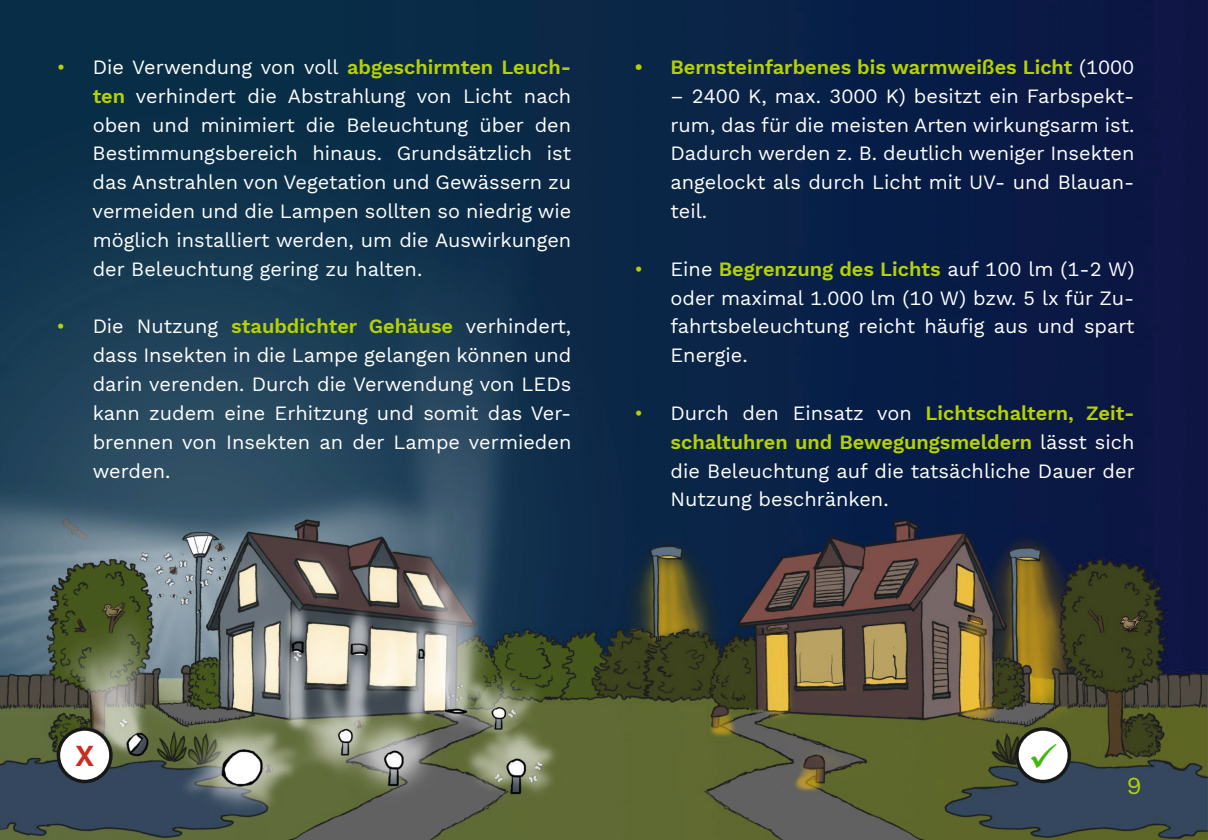
<style>
.page{position:relative;width:1208px;height:840px;background:#fff}
.page>*{position:absolute;margin:0;border:0;box-sizing:border-box;transform-origin:0 0}
.t1{font:600 30px "Work Sans";color:#cd2b1f}
.t2{font:24px "Work Sans";color:#b6d200}
.t3{font:20px/28.8px "Work Sans";color:#fff;text-align:justify}
.t4{font:600 20px "Work Sans";color:#b6d200}
.s1{color:#b6d200}
.s2{font-weight:600;color:#b6d200}
.s3{font-weight:400;color:#fff}
</style>
<div class="page">
<img style="left:0;top:0;width:1208px;height:839px">
<div style="left:58px;top:728px;width:53px;height:53px;background:#fff;border-radius:50%"></div>
<div style="left:57px;top:726px;width:56px;height:56px;border:3px solid #171818;border-radius:50%"></div>
<svg style="left:1017px;top:728px;width:52px;height:53px"></svg>
<div style="left:1015px;top:726px;width:56px;height:56px;border:3px solid #171818;border-radius:50%"></div>
<svg style="left:1031px;top:743px;width:25px;height:25px"></svg>
<p class="t3" style="left:93px;top:52px;width:480px;text-indent:-36px"><span class="s1">•</span> Die Verwendung von voll <span class="s2">abgeschirmten Leuch&shy;ten</span> verhindert die Abstrahlung von Licht nach oben und minimiert die Beleuchtung über den Bestimmungsbereich hinaus. Grundsätzlich ist das Anstrahlen von Vegetation und Gewässern zu vermeiden und die Lampen sollten so niedrig wie möglich installiert werden, um die Auswirkungen der Beleuchtung gering zu halten.</p>
<p class="t3" style="left:93px;top:311px;width:480px;text-indent:-36px"><span class="s1">•</span> Die Nutzung <span class="s2">staubdichter Gehäuse</span> verhindert, dass Insekten in die Lampe gelangen können und darin verenden. Durch die Verwendung von LEDs kann zudem eine Erhitzung und somit das Ver&shy;brennen von Insekten an der Lampe vermieden werden.</p>
<p class="t4" style="left:634px;top:52px;width:501px">• Bernsteinfarbenes bis warmweißes Licht <span class="s3">(1000</span></p>
<p class="t3" style="left:670px;top:81px;width:465px">– 2400 K, max. 3000 K) besitzt ein Farbspekt&shy;rum, das für die meisten Arten wirkungsarm ist.<br>Dadurch werden z. B. deutlich weniger Insekten angelockt als durch Licht mit UV- und Blauan&shy;teil.</p>
<p class="t3" style="left:670px;top:253px;width:465px;text-indent:-36px"><span class="s1">•</span> Eine <span class="s2">Begrenzung des Lichts</span> auf 100 lm (1-2 W) oder maximal 1.000 lm (10 W) bzw. 5 lx für Zu&shy;fahrtsbeleuchtung reicht häufig aus und spart Energie.</p>
<p class="t3" style="left:670px;top:397px;width:466px;text-indent:-36px"><span class="s1">•</span> Durch den Einsatz von <span class="s2">Lichtschaltern, Zeit&shy;schaltuhren und Bewegungsmeldern</span> lässt sich die Beleuchtung auf die tatsächliche Dauer der Nutzung beschränken.</p>
<h1 class="t1" style="left:75px;top:732px;width:21px">X</h1>
<p class="t2" style="left:1127px;top:767px;width:16px">9</p>
</div>
